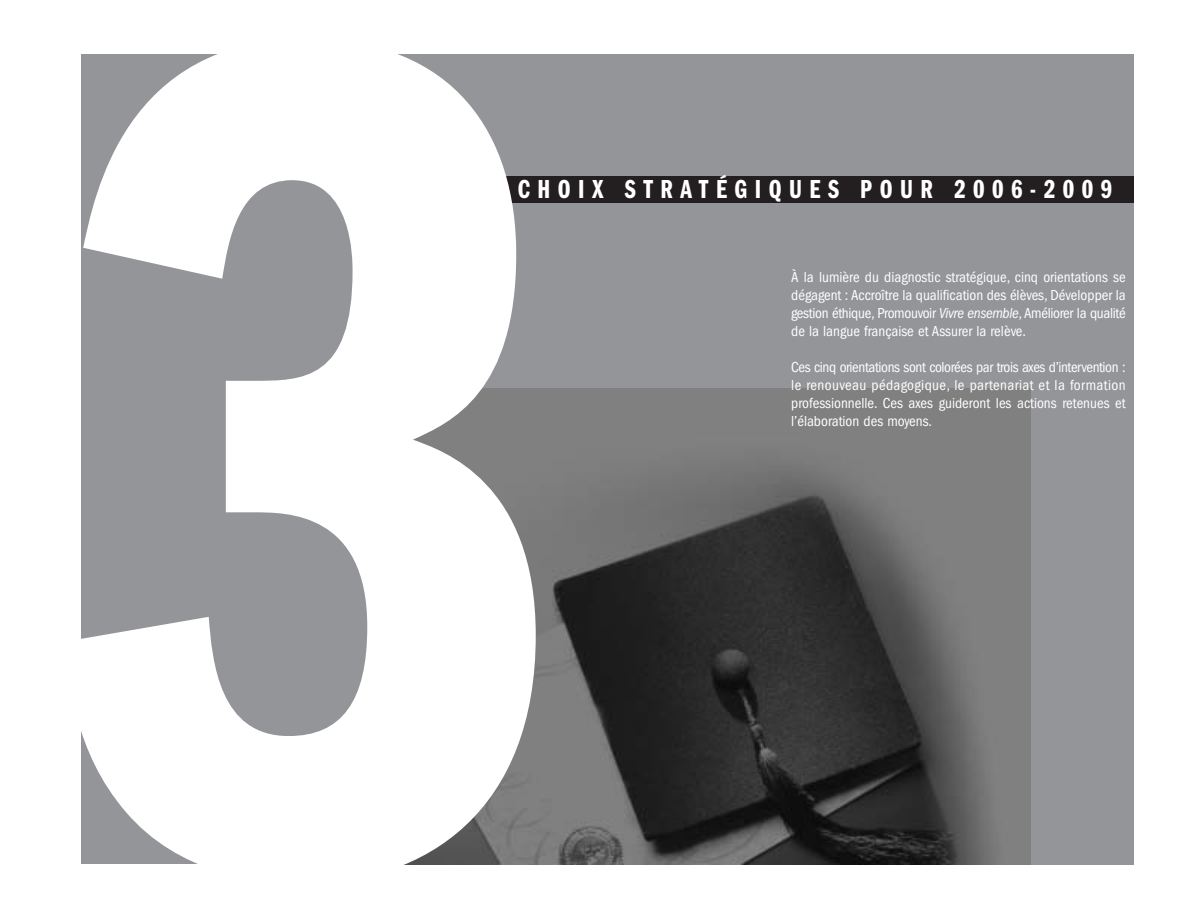
<style>
.page{position:relative;width:1188px;height:918px;background:#fff}
.page>*{position:absolute;margin:0;border:0;box-sizing:border-box;transform-origin:0 0}
.t1{font:1230px "Franklin Gothic Demi Cmpr";color:#fff}
.t2{font:27px "Franklin Gothic Demi Cmpr";letter-spacing:.275em;color:#fff}
.t3{font:condensed 15px/18px "Franklin Gothic";color:#fff;text-align:justify}
.s1{font-style:italic}
</style>
<div class="page">
<div style="left:81px;top:54px;width:1053px;height:810px;background:#939598"></div>
<img style="left:385px;top:388px;width:646px;height:476px">
<div style="left:439px;top:176px;width:695px;height:27px;background:#231f20"></div>
<h1 class="t1" style="left:45px;top:51px;width:525px">3</h1>
<h2 class="t2" style="left:518px;top:180px;width:596px">CHOIX STRATÉGIQUES POUR 2006-2009</h2>
<p class="t3" style="left:791px;top:269px;width:336px">À la lumière du diagnostic stratégique, cinq orientations se dégagent : Accroître la qualification des élèves, Développer la gestion éthique, Promouvoir <span class="s1">Vivre ensemble</span>, Améliorer la qualité de la langue française et Assurer la relève.</p>
<p class="t3" style="left:791px;top:359px;width:336px">Ces cinq orientations sont colorées par trois axes d’intervention : le renouveau pédagogique, le partenariat et la formation professionnelle. Ces axes guideront les actions retenues et l’élaboration des moyens.</p>
</div>
